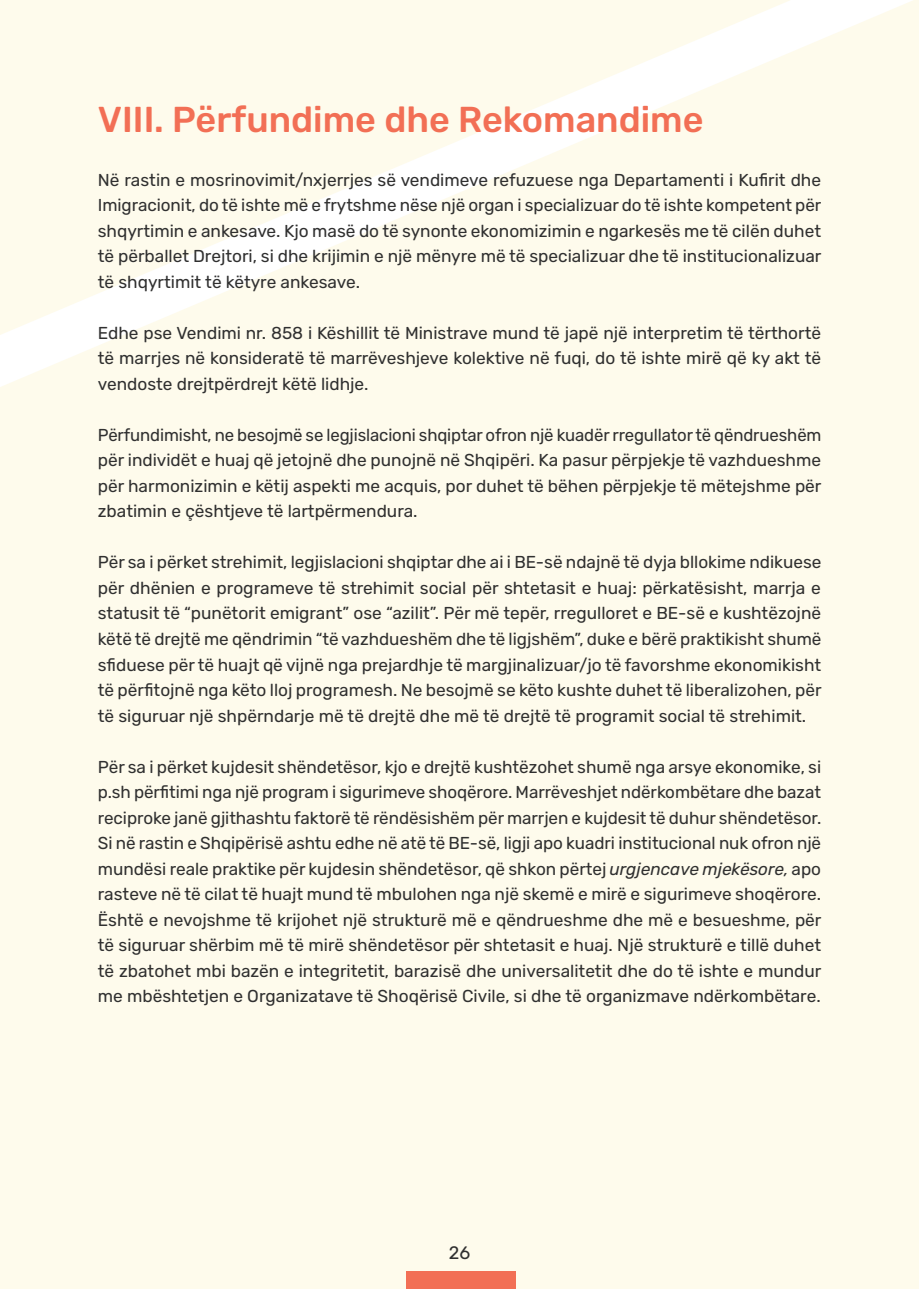
<style>
.page{position:relative;width:919px;height:1289px;background:#fff}
.page>*{position:absolute;margin:0;border:0;box-sizing:border-box;transform-origin:0 0}
.t1{font:500 36px "Rubik";color:#f26f55}
.t2{font:18px "Rubik";color:#303030}
.t3{font:17.25px/25.5px "Rubik";color:#303030;text-align:justify}
.s1{font-style:italic}
</style>
<div class="page">
<div style="left:0;top:0;width:918px;height:1288px;background:#fefbec"></div>
<svg style="left:0;top:0;width:913px;height:387px"></svg>
<div style="left:406px;top:1271px;width:109px;height:17px;background:#f26f55"></div>
<p class="t1" style="left:98px;top:98px;width:607px">VIII. Përfundime dhe Rekomandime</p>
<p class="t3" style="left:98px;top:167px;width:725px">Në rastin e mosrinovimit/nxjerrjes së vendimeve refuzuese nga Departamenti i Kufirit dhe Imigracionit, do të ishte më e frytshme nëse një organ i specializuar do të ishte kompetent për shqyrtimin e ankesave. Kjo masë do të synonte ekonomizimin e ngarkesës me të cilën duhet të përballet Drejtori, si dhe krijimin e një mënyre më të specializuar dhe të institucionalizuar të shqyrtimit të këtyre ankesave.</p>
<p class="t3" style="left:98px;top:320px;width:724px">Edhe pse Vendimi nr. 858 i Këshillit të Ministrave mund të japë një interpretim të tërthortë të marrjes në konsideratë të marrëveshjeve kolektive në fuqi, do të ishte mirë që ky akt të vendoste drejtpërdrejt këtë lidhje.</p>
<p class="t3" style="left:98px;top:422px;width:725px">Përfundimisht, ne besojmë se legjislacioni shqiptar ofron një kuadër rregullator të qëndrueshëm për individët e huaj që jetojnë dhe punojnë në Shqipëri. Ka pasur përpjekje të vazhdueshme për harmonizimin e këtij aspekti me acquis, por duhet të bëhen përpjekje të mëtejshme për zbatimin e çështjeve të lartpërmendura.</p>
<p class="t3" style="left:98px;top:550px;width:725px">Për sa i përket strehimit, legjislacioni shqiptar dhe ai i BE-së ndajnë të dyja bllokime ndikuese për dhënien e programeve të strehimit social për shtetasit e huaj: përkatësisht, marrja e statusit të “punëtorit emigrant” ose “azilit”. Për më tepër, rregulloret e BE-së e kushtëzojnë këtë të drejtë me qëndrimin “të vazhdueshëm dhe të ligjshëm”, duke e bërë praktikisht shumë sfiduese për të huajt që vijnë nga prejardhje të margjinalizuar/jo të favorshme ekonomikisht të përfitojnë nga këto lloj programesh. Ne besojmë se këto kushte duhet të liberalizohen, për të siguruar një shpërndarje më të drejtë dhe më të drejtë të programit social të strehimit.</p>
<p class="t3" style="left:98px;top:754px;width:725px">Për sa i përket kujdesit shëndetësor, kjo e drejtë kushtëzohet shumë nga arsye ekonomike, si p.sh përfitimi nga një program i sigurimeve shoqërore. Marrëveshjet ndërkombëtare dhe bazat reciproke janë gjithashtu faktorë të rëndësishëm për marrjen e kujdesit të duhur shëndetësor.<br>Si në rastin e Shqipërisë ashtu edhe në atë të BE-së, ligji apo kuadri institucional nuk ofron një mundësi reale praktike për kujdesin shëndetësor, që shkon përtej <span class="s1">urgjencave mjekësore,</span> apo rasteve në të cilat të huajt mund të mbulohen nga një skemë e mirë e sigurimeve shoqërore.<br>Është e nevojshme të krijohet një strukturë më e qëndrueshme dhe më e besueshme, për të siguruar shërbim më të mirë shëndetësor për shtetasit e huaj. Një strukturë e tillë duhet të zbatohet mbi bazën e integritetit, barazisë dhe universalitetit dhe do të ishte e mundur me mbështetjen e Organizatave të Shoqërisë Civile, si dhe të organizmave ndërkombëtare.</p>
<p class="t2" style="left:449px;top:1242px;width:23px">26</p>
</div>
